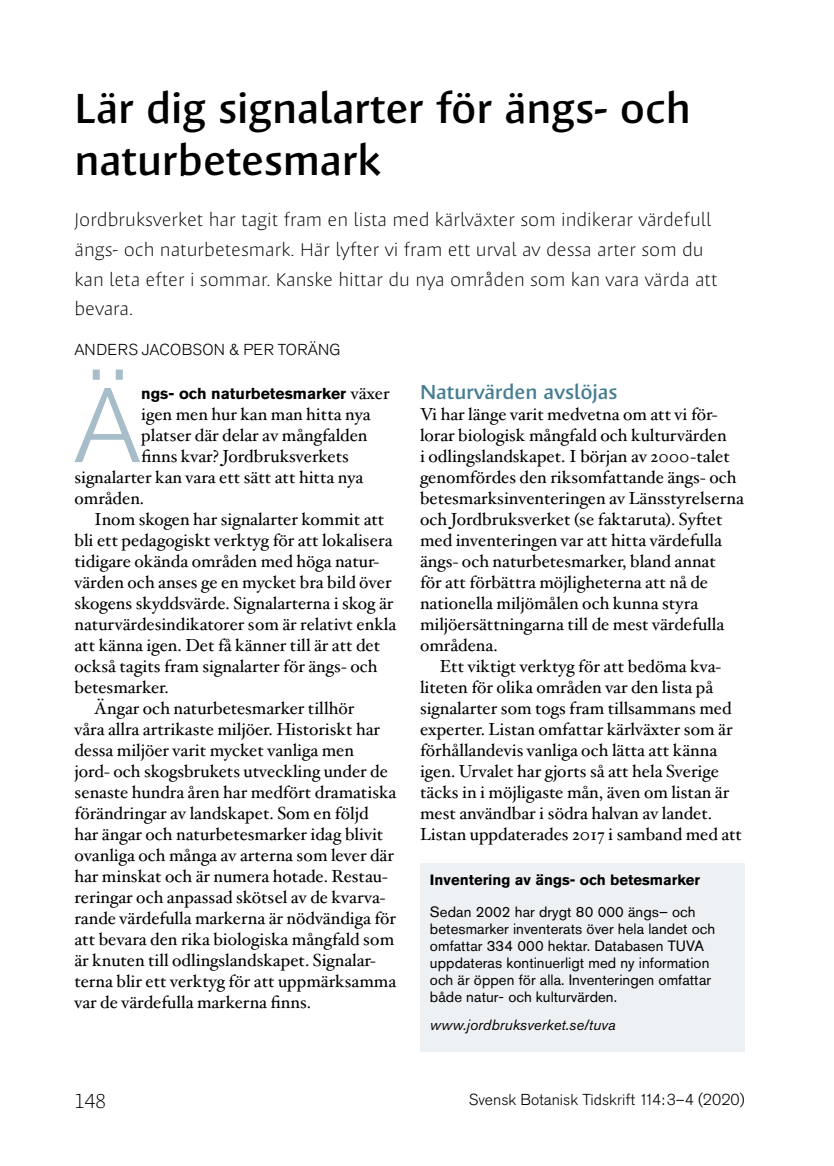
<style>
.page{position:relative;width:834px;height:1166px;background:#fff}
.page>*{position:absolute;margin:0;border:0;box-sizing:border-box;transform-origin:0 0}
.t1{font:300 105px "Akzidenz Grotesk Std";color:#a7bdc9}
.t2{font:600 43.75px/52.5px "Massif Pro";color:#000}
.t3{font:600 21px "Massif Pro";color:#447d91}
.t4{font:300 21px "Massif Pro";color:#000}
.t5{font:300 19.25px/29.8px "Massif Pro";color:#000}
.t6{font:17.5px/21px "Hoefler Txt";color:#000}
.t7{font:300 15.75px "Akzidenz Grotesk Std";color:#000}
.t8{font:700 15.75px "Akzidenz Grotesk Std";color:#000}
.t9{font:300 15.75px "Akzidenz Grotesk Std";letter-spacing:.02em;color:#000}
.t10{font:14.88px/17.2px "Akzidenz Grotesk Std";letter-spacing:.005em;color:#000}
.t11{font:700 14.88px "Akzidenz Grotesk Std";color:#000}
.t12{font:italic 14.88px "Akzidenz Grotesk Std";letter-spacing:.005em;color:#000}
.s1{font-family:"Hoefler Txt";font-weight:400;font-size:17.5px}
</style>
<div class="page">
<div style="left:420px;top:895px;width:324px;height:157px;background:#edf1f4"></div>
<div style="left:420px;top:863px;width:324px;height:32px;background:#edf1f4"></div>
<h2 class="t2" style="left:74px;top:80px;width:617px">Lär dig signalarter för ängs- och naturbetesmark</h2>
<p class="t5" style="left:74px;top:204px;width:644px">Jordbruksverket har tagit fram en lista med kärlväxter som indikerar värdefull ängs- och naturbetesmark. Här lyfter vi fram ett urval av dessa arter som du kan leta efter i sommar. Kanske hittar du nya områden som kan vara värda att bevara.</p>
<p class="t9" style="left:74px;top:341px;width:268px">ANDERS JACOBSON &amp; PER TORÄNG</p>
<p class="t3" style="left:420px;top:378px;width:199px">Naturvärden avslöjas</p>
<p class="t6" style="left:420px;top:403px;width:325px">Vi har länge varit medvetna om att vi för&shy;lorar biologisk mångfald och kulturvärden<br>i odlingslandskapet. I början av 2000-talet genomfördes den riksomfattande ängs- och betesmarksinventeringen av Länsstyrelserna och Jordbruksverket (se faktaruta). Syftet med inventeringen var att hitta värdefulla ängs- och naturbetesmarker, bland annat<br>för att förbättra möjligheterna att nå de nationella miljömålen och kunna styra miljöersättningarna till de mest värdefulla områdena.</p>
<p class="t6" style="left:420px;top:655px;width:323px;text-indent:20px">Ett viktigt verktyg för att bedöma kva&shy;liteten för olika områden var den lista på signalarter som togs fram tillsammans med experter. Listan omfattar kärlväxter som är förhållandevis vanliga och lätta att känna igen. Urvalet har gjorts så att hela Sverige täcks in i möjligaste mån, även om listan är mest användbar i södra halvan av landet.<br>Listan uppdaterades 2017 i samband med att</p>
<h1 class="t1" style="left:73px;top:367px;width:69px">Ä</h1>
<p class="t8" style="left:141px;top:384px;width:250px">ngs- och naturbetesmarker <span class="s1">växer</span></p>
<p class="t6" style="left:141px;top:403px;width:231px">igen men hur kan man hitta nya</p>
<p class="t6" style="left:141px;top:424px;width:228px">platser där delar av mångfalden</p>
<p class="t6" style="left:141px;top:445px;width:209px">finns kvar? Jordbruksverkets</p>
<p class="t6" style="left:74px;top:466px;width:290px">signalarter kan vara ett sätt att hitta nya</p>
<p class="t6" style="left:74px;top:487px;width:71px">områden.</p>
<p class="t6" style="left:94px;top:508px;width:291px">Inom skogen har signalarter kommit att</p>
<p class="t6" style="left:74px;top:529px;width:319px">bli ett pedagogiskt verktyg för att lokalisera</p>
<p class="t6" style="left:74px;top:550px;width:306px">tidigare okända områden med höga natur-</p>
<p class="t6" style="left:74px;top:571px;width:318px">värden och anses ge en mycket bra bild över</p>
<p class="t6" style="left:74px;top:592px;width:320px">skogens skyddsvärde. Signalarterna i skog är</p>
<p class="t6" style="left:74px;top:613px;width:323px">naturvärdesindikatorer som är relativt enkla</p>
<p class="t6" style="left:74px;top:634px;width:307px">att känna igen. Det få känner till är att det</p>
<p class="t6" style="left:74px;top:655px;width:304px">också tagits fram signalarter för ängs- och</p>
<p class="t6" style="left:74px;top:676px;width:96px">betesmarker.</p>
<p class="t6" style="left:94px;top:697px;width:261px">Ängar och naturbetesmarker tillhör</p>
<p class="t6" style="left:74px;top:718px;width:307px">våra allra artrikaste miljöer. Historiskt har</p>
<p class="t6" style="left:74px;top:739px;width:281px">dessa miljöer varit mycket vanliga men</p>
<p class="t6" style="left:74px;top:760px;width:315px">jord- och skogsbrukets utveckling under de</p>
<p class="t6" style="left:74px;top:781px;width:323px">senaste hundra åren har medfört dramatiska</p>
<p class="t6" style="left:74px;top:802px;width:295px">förändringar av landskapet. Som en följd</p>
<p class="t6" style="left:74px;top:823px;width:310px">har ängar och naturbetesmarker idag blivit</p>
<p class="t6" style="left:74px;top:844px;width:321px">ovanliga och många av arterna som lever där</p>
<p class="t6" style="left:74px;top:865px;width:315px">har minskat och är numera hotade. Restau-</p>
<p class="t6" style="left:74px;top:886px;width:313px">reringar och anpassad skötsel av de kvarva-</p>
<p class="t6" style="left:74px;top:907px;width:323px">rande värdefulla markerna är nödvändiga för</p>
<p class="t6" style="left:74px;top:928px;width:321px">att bevara den rika biologiska mångfald som</p>
<p class="t6" style="left:74px;top:949px;width:303px">är knuten till odlingslandskapet. Signalar-</p>
<p class="t6" style="left:74px;top:970px;width:323px">terna blir ett verktyg för att uppmärksamma</p>
<p class="t6" style="left:74px;top:991px;width:238px">var de värdefulla markerna finns.</p>
<p class="t11" style="left:430px;top:871px;width:271px">Inventering av ängs- och betesmarker</p>
<p class="t10" style="left:430px;top:903px;width:286px">Sedan 2002 har drygt 80 000 ängs– och betesmarker inventerats över hela landet och omfattar 334 000 hektar. Databasen TUVA uppdateras kontinuerligt med ny information och är öppen för alla. Inventeringen omfattar både natur- och kulturvärden.</p>
<p class="t12" style="left:430px;top:1015px;width:187px">www.jordbruksverket.se/tuva</p>
<p class="t4" style="left:74px;top:1087px;width:33px">148</p>
<p class="t7" style="left:468px;top:1090px;width:277px">Svensk Botanisk Tidskrift 114:3–4 (2020)</p>
</div>
